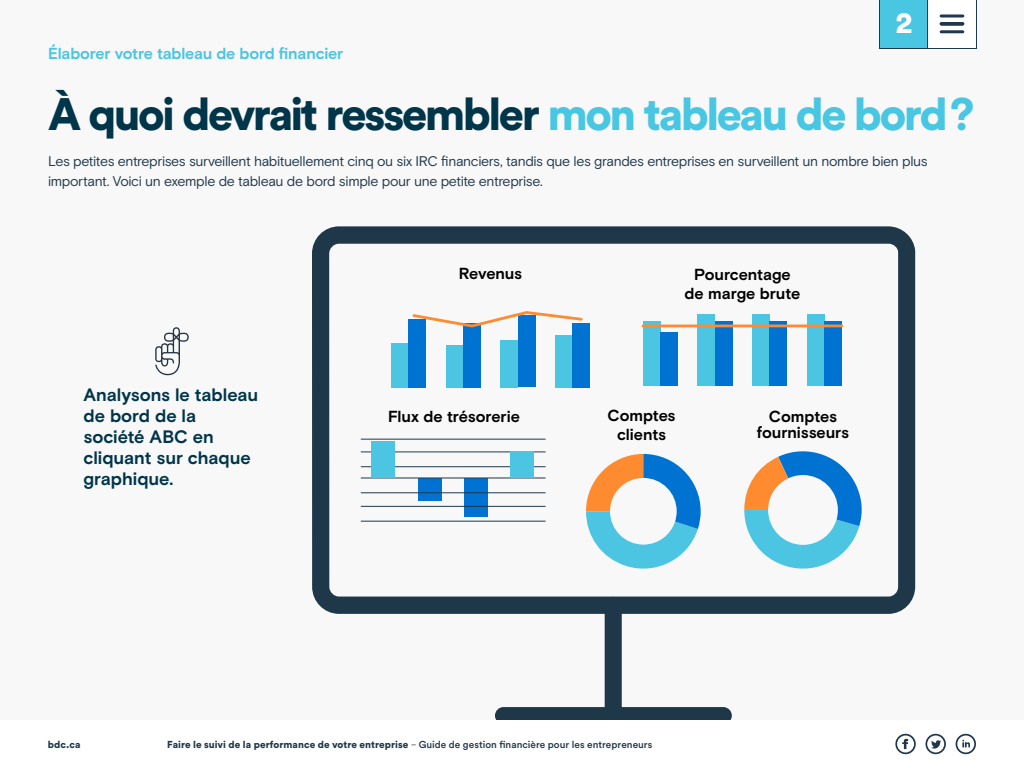
<style>
.page{position:relative;width:1024px;height:768px;background:#fff}
.page>*{position:absolute;margin:0;border:0;box-sizing:border-box;transform-origin:0 0}
.t1{font:900 45px "Circular Std";letter-spacing:-.055em;color:#00354a}
.t2{font:900 30px "Circular Std";color:#fff}
.t3{font:700 18px/21px "Basis Grotesque";letter-spacing:-.005em;color:#00354a}
.t4{font:700 16px/19px "Basis Grotesque";letter-spacing:-.005em;color:#000;text-align:center}
.t5{font:700 16px "Basis Grotesque";letter-spacing:-.015em;color:#4bc5e2}
.t6{font:14px/20px "Basis Grotesque";letter-spacing:-.025em;color:#1f384b}
.t7{font:900 10px "Circular Std";letter-spacing:.005em;color:#1f384b}
.s1{color:#49c6e2}
.s2{font-family:"Basis Grotesque";font-weight:400}
.s3{font-weight:500}
</style>
<div class="page">
<div style="left:0;top:0;width:1024px;height:720px;background:#f8f8f8"></div>
<svg style="left:312px;top:226px;width:603px;height:494px"></svg>
<svg style="left:155px;top:327px;width:34px;height:48px"></svg>
<div style="left:391px;top:343px;width:18px;height:44px;background:#4bc5e2"></div>
<div style="left:446px;top:345px;width:17px;height:42px;background:#4bc5e2"></div>
<div style="left:501px;top:340px;width:17px;height:47px;background:#4bc5e2"></div>
<div style="left:555px;top:335px;width:18px;height:52px;background:#4bc5e2"></div>
<div style="left:409px;top:319px;width:17px;height:68px;background:#0073d2"></div>
<div style="left:463px;top:323px;width:18px;height:64px;background:#0073d2"></div>
<div style="left:518px;top:316px;width:17px;height:71px;background:#0073d2"></div>
<div style="left:573px;top:323px;width:17px;height:64px;background:#0073d2"></div>
<svg style="left:411px;top:310px;width:173px;height:19px"></svg>
<div style="left:643px;top:322px;width:17px;height:64px;background:#4bc5e2"></div>
<div style="left:698px;top:314px;width:17px;height:72px;background:#4bc5e2"></div>
<div style="left:752px;top:314px;width:18px;height:72px;background:#4bc5e2"></div>
<div style="left:807px;top:314px;width:17px;height:72px;background:#4bc5e2"></div>
<div style="left:660px;top:332px;width:18px;height:54px;background:#0073d2"></div>
<div style="left:715px;top:322px;width:17px;height:64px;background:#0073d2"></div>
<div style="left:770px;top:322px;width:17px;height:64px;background:#0073d2"></div>
<div style="left:824px;top:322px;width:18px;height:64px;background:#0073d2"></div>
<hr style="left:643px;top:325px;width:199px;height:2px;background:#ff8b30">
<div style="left:418px;top:478px;width:23px;height:22px;background:#0073d2"></div>
<div style="left:464px;top:478px;width:23px;height:38px;background:#0073d2"></div>
<hr style="left:361px;top:521px;width:185px;height:1px;background:#1f384b">
<hr style="left:361px;top:493px;width:185px;height:1px;background:#1f384b">
<hr style="left:361px;top:467px;width:185px;height:1px;background:#1f384b">
<hr style="left:361px;top:439px;width:185px;height:1px;background:#1f384b">
<hr style="left:361px;top:506px;width:185px;height:1px;background:#1f384b">
<hr style="left:361px;top:478px;width:185px;height:1px;background:#1f384b">
<hr style="left:361px;top:452px;width:185px;height:1px;background:#1f384b">
<div style="left:372px;top:442px;width:23px;height:36px;background:#4bc5e2"></div>
<div style="left:511px;top:451px;width:23px;height:27px;background:#4bc5e2"></div>
<svg style="left:586px;top:454px;width:115px;height:122px"></svg>
<svg style="left:744px;top:443px;width:119px;height:132px"></svg>
<svg style="left:879px;top:0;width:98px;height:49px"></svg>
<svg style="left:941px;top:14px;width:22px;height:4px"></svg>
<hr style="left:941px;top:30px;width:22px;height:3px;background:#1f384b">
<hr style="left:941px;top:22px;width:22px;height:3px;background:#1f384b">
<svg style="left:895px;top:734px;width:21px;height:20px"></svg>
<svg style="left:956px;top:734px;width:20px;height:20px"></svg>
<svg style="left:925px;top:734px;width:21px;height:20px"></svg>
<h2 class="t2" style="left:896px;top:3px;width:18px">2</h2>
<p class="t5" style="left:48px;top:44px;width:297px">Élaborer votre tableau de bord financier</p>
<h1 class="t1" style="left:48px;top:84px;width:928px">À quoi devrait ressembler <span class="s1">mon tableau de bord?</span></h1>
<p class="t6" style="left:48px;top:151px;width:881px">Les petites entreprises surveillent habituellement cinq ou six IRC financiers, tandis que les grandes entreprises en surveillent un nombre bien plus important. Voici un exemple de tableau de bord simple pour une petite entreprise.</p>
<p class="t3" style="left:83px;top:384px;width:176px">Analysons le tableau de bord de la société ABC en cliquant sur chaque graphique.</p>
<p class="t4" style="left:459px;top:264px;width:65px">Revenus</p>
<p class="t4" style="left:685px;top:264px;width:117px">Pourcentage de marge brute</p>
<p class="t4" style="left:388px;top:406px;width:133px">Flux de trésorerie</p>
<p class="t4" style="left:608px;top:406px;width:70px;line-height:18.6px">Comptes clients</p>
<p class="t4" style="left:757px;top:408px;width:94px;line-height:16px">Comptes fournisseurs</p>
<p class="t7" style="left:48px;top:738px;width:34px">bdc.ca</p>
<p class="t7" style="left:167px;top:738px;width:487px">Faire le suivi de la performance de votre entreprise <span class="s2">–</span> <span class="s3">Guide de gestion financière pour les entrepreneurs</span></p>
</div>
